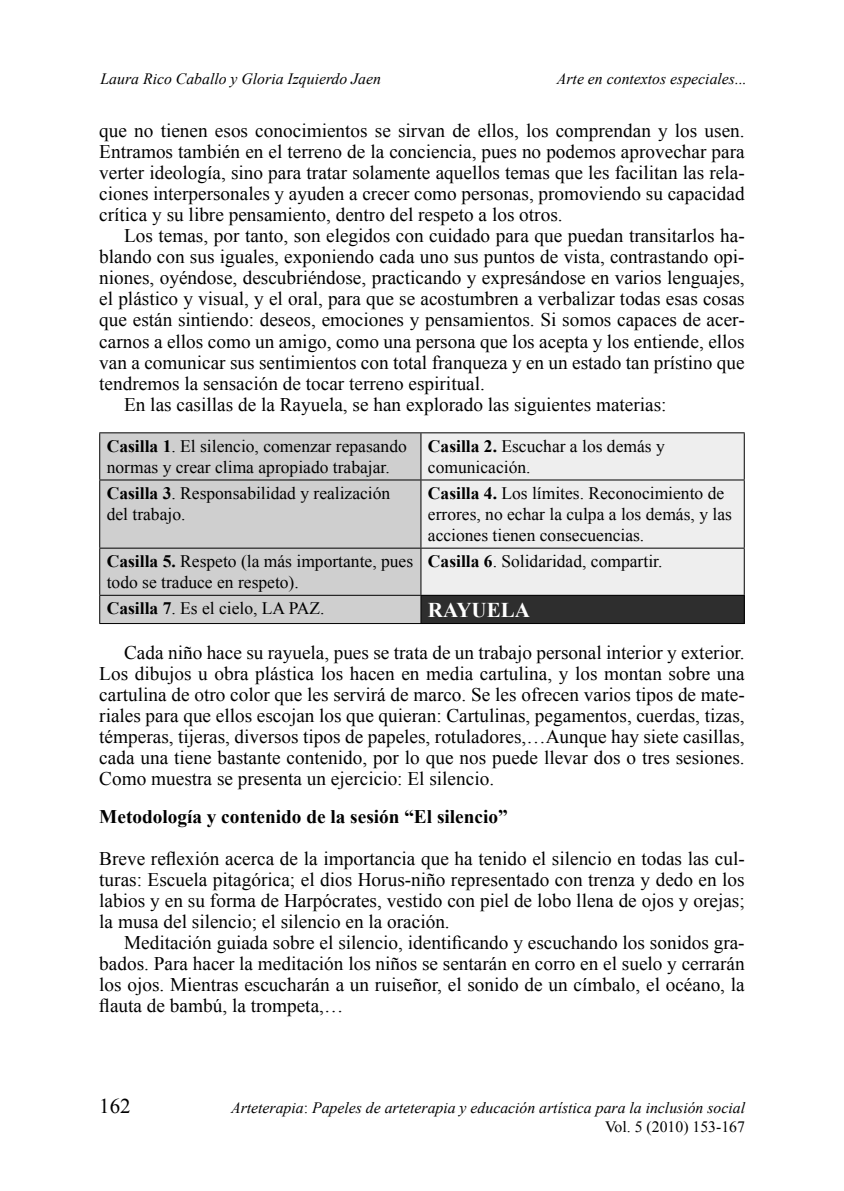
<style>
.page{position:relative;width:844px;height:1191px;background:#fff}
.page>*{position:absolute;margin:0;border:0;box-sizing:border-box;transform-origin:0 0}
.t1{font:700 21px "Times New Roman";color:#fff}
.t2{font:21px "Times New Roman";color:#000}
.t3{font:19.25px/21px "Times New Roman";color:#000;text-align:justify}
.t4{font:700 19.25px "Times New Roman";color:#000}
.t5{font:17.5px/21px "Times New Roman";color:#000}
.t6{font:italic 15.75px/18.9px "Times New Roman";color:#000;text-align:right}
.s1{font-weight:700}
.s2{font-style:normal}
</style>
<div class="page">
<div style="left:100px;top:433px;width:320px;height:190px;background:#cfcfcf"></div>
<div style="left:421px;top:433px;width:322px;height:162px;background:#eee"></div>
<div style="left:421px;top:595px;width:323px;height:28px;background:#2e2e2e"></div>
<hr style="left:99px;top:432px;width:322px;height:1px;background:#000">
<hr style="left:99px;top:433px;width:1px;height:46px;background:#000">
<hr style="left:421px;top:432px;width:323px;height:1px;background:#000">
<hr style="left:420px;top:433px;width:1px;height:46px;background:#000">
<hr style="left:743px;top:433px;width:1px;height:46px;background:#000">
<hr style="left:99px;top:479px;width:322px;height:1px;background:#000">
<hr style="left:99px;top:480px;width:1px;height:68px;background:#000">
<hr style="left:421px;top:479px;width:323px;height:1px;background:#000">
<hr style="left:420px;top:480px;width:1px;height:68px;background:#000">
<hr style="left:743px;top:480px;width:1px;height:68px;background:#000">
<hr style="left:99px;top:548px;width:322px;height:1px;background:#000">
<hr style="left:99px;top:548px;width:1px;height:47px;background:#000">
<hr style="left:421px;top:548px;width:323px;height:1px;background:#000">
<hr style="left:420px;top:548px;width:1px;height:47px;background:#000">
<hr style="left:743px;top:548px;width:1px;height:47px;background:#000">
<hr style="left:99px;top:595px;width:322px;height:1px;background:#000">
<svg style="left:99px;top:596px;width:1px;height:27px"></svg>
<svg style="left:420px;top:596px;width:1px;height:27px"></svg>
<svg style="left:743px;top:596px;width:1px;height:27px"></svg>
<hr style="left:99px;top:623px;width:645px;height:1px;background:#000">
<hr style="left:421px;top:595px;width:323px;height:1px;background:#000">
<p class="t6" style="left:100px;top:69px;width:282px">Laura Rico Caballo y Gloria Izquierdo Jaen</p>
<p class="t6" style="left:556px;top:69px;width:191px">Arte en contextos especiales...</p>
<p class="t3" style="left:99px;top:120px;width:646px">que no tienen esos conocimientos se sirvan de ellos, los comprendan y los usen.<br>Entramos también en el terreno de la conciencia, pues no podemos aprovechar para verter ideología, sino para tratar solamente aquellos temas que les facilitan las rela&shy;ciones interpersonales y ayuden a crecer como personas, promoviendo su capacidad crítica y su libre pensamiento, dentro del respeto a los otros.</p>
<p class="t3" style="left:124px;top:225px;width:622px">Los temas, por tanto, son elegidos con cuidado para que puedan transitarlos ha-</p>
<p class="t3" style="left:99px;top:246px;width:646px">blando con sus iguales, exponiendo cada uno sus puntos de vista, contrastando opi-</p>
<p class="t3" style="left:99px;top:267px;width:646px">niones, oyéndose, descubriéndose, practicando y expresándose en varios lenguajes,</p>
<p class="t3" style="left:99px;top:288px;width:646px">el plástico y visual, y el oral, para que se acostumbren a verbalizar todas esas cosas</p>
<p class="t3" style="left:99px;top:309px;width:646px">que están sintiendo: deseos, emociones y pensamientos. Si somos capaces de acer-</p>
<p class="t3" style="left:99px;top:330px;width:646px">carnos a ellos como un amigo, como una persona que los acepta y los entiende, ellos</p>
<p class="t3" style="left:99px;top:351px;width:646px">van a comunicar sus sentimientos con total franqueza y en un estado tan prístino que</p>
<p class="t3" style="left:99px;top:372px;width:387px">tendremos la sensación de tocar terreno espiritual.</p>
<p class="t3" style="left:124px;top:393px;width:544px">En las casillas de la Rayuela, se han explorado las siguientes materias:</p>
<p class="t5" style="left:107px;top:435px;width:301px"><span class="s1">Casilla 1</span>. El silencio, comenzar repasando normas y crear clima apropiado trabajar.</p>
<p class="t5" style="left:428px;top:435px;width:238px"><span class="s1">Casilla 2.</span> Escuchar a los demás y comunicación.</p>
<p class="t5" style="left:107px;top:483px;width:285px"><span class="s1">Casilla 3</span>. Responsabilidad y realización del trabajo.</p>
<p class="t5" style="left:428px;top:483px;width:305px"><span class="s1">Casilla 4.</span> Los límites. Reconocimiento de errores, no echar la culpa a los demás, y las acciones tienen consecuencias.</p>
<p class="t5" style="left:107px;top:551px;width:308px"><span class="s1">Casilla 5.</span> Respeto (la más importante, pues todo se traduce en respeto).</p>
<p class="t5" style="left:428px;top:551px;width:236px"><span class="s1">Casilla 6</span>. Solidaridad, compartir.</p>
<p class="t5" style="left:107px;top:598px;width:219px"><span class="s1">Casilla 7</span>. Es el cielo, LA PAZ.</p>
<p class="t1" style="left:428px;top:598px;width:103px">RAYUELA</p>
<p class="t3" style="left:99px;top:642px;width:647px;text-indent:25px">Cada niño hace su rayuela, pues se trata de un trabajo personal interior y exterior.<br>Los dibujos u obra plástica los hacen en media cartulina, y los montan sobre una cartulina de otro color que les servirá de marco. Se les ofrecen varios tipos de mate&shy;riales para que ellos escojan los que quieran: Cartulinas, pegamentos, cuerdas, tizas, témperas, tijeras, diversos tipos de papeles, rotuladores,…Aunque hay siete casillas, cada una tiene bastante contenido, por lo que nos puede llevar dos o tres sesiones.<br>Como muestra se presenta un ejercicio: El silencio.</p>
<p class="t4" style="left:99px;top:806px;width:410px">Metodología y contenido de la sesión “El silencio”</p>
<p class="t3" style="left:99px;top:848px;width:646px">Breve reflexión acerca de la importancia que ha tenido el silencio en todas las cul&shy;turas: Escuela pitagórica; el dios Horus-niño representado con trenza y dedo en los labios y en su forma de Harpócrates, vestido con piel de lobo llena de ojos y orejas; la musa del silencio; el silencio en la oración.</p>
<p class="t3" style="left:99px;top:932px;width:646px;text-indent:25px">Meditación guiada sobre el silencio, identificando y escuchando los sonidos gra&shy;bados. Para hacer la meditación los niños se sentarán en corro en el suelo y cerrarán los ojos. Mientras escucharán a un ruiseñor, el sonido de un címbalo, el océano, la flauta de bambú, la trompeta,…</p>
<p class="t2" style="left:99px;top:1094px;width:33px">162</p>
<p class="t6" style="left:231px;top:1098px;width:515px">Arteterapia<span class="s2">:</span> Papeles de arteterapia y educación artística para la inclusión social<br><span class="s2">Vol. 5 (2010) 153-167</span></p>
</div>
